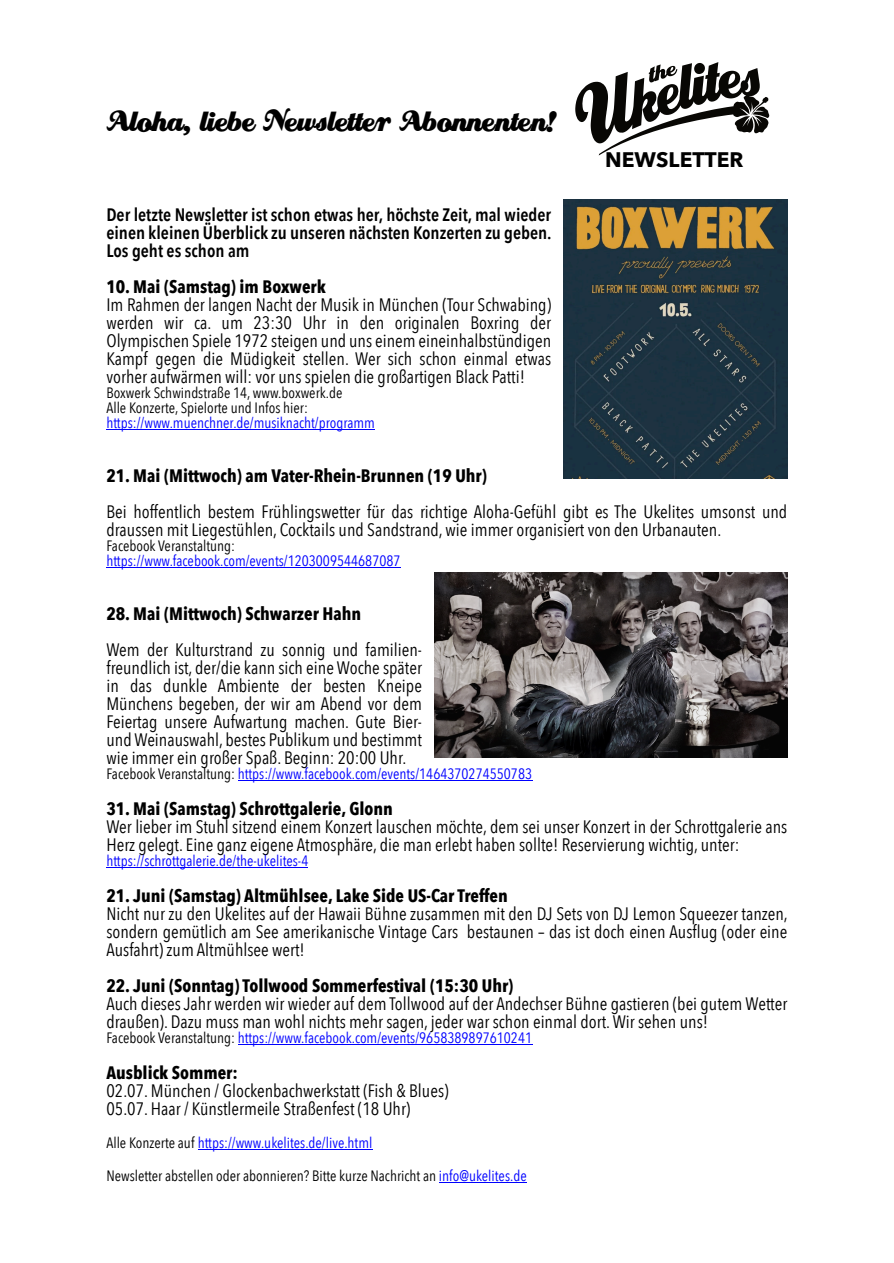
<style>
.page{position:relative;width:894px;height:1263px;background:#fff}
.page>*{position:absolute;margin:0;border:0;box-sizing:border-box;transform-origin:0 0}
.t1{font:35.7px "Creampuff";color:#000;scale:.76 1}
.t2{font:700 21px "Avenir Next";color:#000}
.t3{font:18px "Avenir Next Condensed";color:#000}
.t4{font:700 18px "Avenir Next Condensed";color:#000}
.t5{font:600 18px "Avenir Next Condensed";color:#000}
.t6{font:15px "Avenir Next Condensed";color:#00f}
.t7{font:15px "Avenir Next Condensed";color:#000}
.s1{color:#000}
.s2{color:#00f}
</style>
<div class="page">
<hr style="left:106px;top:429px;width:268px;height:1px;background:#00f">
<hr style="left:106px;top:567px;width:294px;height:1px;background:#00f">
<hr style="left:238px;top:780px;width:294px;height:1px;background:#00f">
<hr style="left:106px;top:867px;width:202px;height:1px;background:#00f">
<hr style="left:238px;top:1044px;width:294px;height:1px;background:#00f">
<hr style="left:198px;top:1149px;width:174px;height:1px;background:#00f">
<hr style="left:439px;top:1182px;width:87px;height:1px;background:#00f">
<svg style="left:575px;top:62px;width:194px;height:93px"></svg>
<img style="left:563px;top:199px;width:224px;height:279px">
<img style="left:434px;top:573px;width:353px;height:184px">
<p class="t1" style="left:106px;top:108px;width:594px">Aloha, liebe Newsletter Abonnenten!</p>
<p class="t2" style="left:605px;top:146px;width:140px">NEWSLETTER</p>
<p class="t5" style="left:106px;top:203px;width:446px">Der letzte Newsletter ist schon etwas her, höchste Zeit, mal wieder</p>
<p class="t5" style="left:106px;top:221px;width:446px">einen kleinen Überblick zu unseren nächsten Konzerten zu geben.</p>
<p class="t5" style="left:106px;top:239px;width:144px">Los geht es schon am</p>
<p class="t4" style="left:106px;top:275px;width:221px">10. Mai (Samstag) im Boxwerk</p>
<p class="t3" style="left:106px;top:293px;width:446px">Im Rahmen der langen Nacht der Musik in München (Tour Schwabing)</p>
<p class="t3" style="left:106px;top:311px;width:446px">werden wir ca. um 23:30 Uhr in den originalen Boxring der</p>
<p class="t3" style="left:106px;top:329px;width:446px">Olympischen Spiele 1972 steigen und uns einem eineinhalbstündigen</p>
<p class="t3" style="left:106px;top:347px;width:446px">Kampf gegen die Müdigkeit stellen. Wer sich schon einmal etwas</p>
<p class="t3" style="left:106px;top:365px;width:420px">vorher aufwärmen will: vor uns spielen die großartigen Black Patti!</p>
<p class="t7" style="left:106px;top:383px;width:237px">Boxwerk Schwindstraße 14, www.boxwerk.de</p>
<p class="t7" style="left:106px;top:398px;width:203px">Alle Konzerte, Spielorte und Infos hier:</p>
<p class="t6" style="left:106px;top:413px;width:270px">https://www.muenchner.de/musiknacht/programm</p>
<p class="t4" style="left:106px;top:464px;width:382px">21. Mai (Mittwoch) am Vater-Rhein-Brunnen (19 Uhr)</p>
<p class="t3" style="left:106px;top:500px;width:682px">Bei hoffentlich bestem Frühlingswetter für das richtige Aloha-Gefühl gibt es The Ukelites umsonst und</p>
<p class="t3" style="left:106px;top:518px;width:616px">draussen mit Liegestühlen, Cocktails und Sandstrand, wie immer organisiert von den Urbanauten.</p>
<p class="t7" style="left:106px;top:536px;width:130px">Facebook Veranstaltung:</p>
<p class="t6" style="left:106px;top:551px;width:295px">https://www.facebook.com/events/1203009544687087</p>
<p class="t4" style="left:106px;top:602px;width:256px">28. Mai (Mittwoch) Schwarzer Hahn</p>
<p class="t3" style="left:106px;top:638px;width:317px">Wem der Kulturstrand zu sonnig und familien-</p>
<p class="t3" style="left:106px;top:656px;width:317px">freundlich ist, der/die kann sich eine Woche später</p>
<p class="t3" style="left:106px;top:674px;width:317px">in das dunkle Ambiente der besten Kneipe</p>
<p class="t3" style="left:106px;top:692px;width:317px">Münchens begeben, der wir am Abend vor dem</p>
<p class="t3" style="left:106px;top:710px;width:317px">Feiertag unsere Aufwartung machen. Gute Bier-</p>
<p class="t3" style="left:106px;top:728px;width:317px">und Weinauswahl, bestes Publikum und bestimmt</p>
<p class="t3" style="left:106px;top:746px;width:301px">wie immer ein großer Spaß. Beginn: 20:00 Uhr.</p>
<p class="t6" style="left:106px;top:764px;width:427px"><span class="s1">Facebook Veranstaltung:</span> https://www.facebook.com/events/1464370274550783</p>
<p class="t4" style="left:106px;top:797px;width:288px">31. Mai (Samstag) Schrottgalerie, Glonn</p>
<p class="t3" style="left:106px;top:815px;width:682px">Wer lieber im Stuhl sitzend einem Konzert lauschen möchte, dem sei unser Konzert in der Schrottgalerie ans</p>
<p class="t3" style="left:106px;top:833px;width:634px">Herz gelegt. Eine ganz eigene Atmosphäre, die man erlebt haben sollte! Reservierung wichtig, unter:</p>
<p class="t6" style="left:106px;top:851px;width:203px">https://schrottgalerie.de/the-ukelites-4</p>
<p class="t4" style="left:106px;top:884px;width:403px">21. Juni (Samstag) Altmühlsee, Lake Side US-Car Treffen</p>
<p class="t3" style="left:106px;top:902px;width:682px">Nicht nur zu den Ukelites auf der Hawaii Bühne zusammen mit den DJ Sets von DJ Lemon Squeezer tanzen,</p>
<p class="t3" style="left:106px;top:920px;width:682px">sondern gemütlich am See amerikanische Vintage Cars bestaunen – das ist doch einen Ausflug (oder eine</p>
<p class="t3" style="left:106px;top:938px;width:200px">Ausfahrt) zum Altmühlsee wert!</p>
<p class="t4" style="left:106px;top:974px;width:408px">22. Juni (Sonntag) Tollwood Sommerfestival (15:30 Uhr)</p>
<p class="t3" style="left:106px;top:992px;width:682px">Auch dieses Jahr werden wir wieder auf dem Tollwood auf der Andechser Bühne gastieren (bei gutem Wetter</p>
<p class="t3" style="left:106px;top:1010px;width:603px">draußen). Dazu muss man wohl nichts mehr sagen, jeder war schon einmal dort. Wir sehen uns!</p>
<p class="t6" style="left:106px;top:1028px;width:427px"><span class="s1">Facebook Veranstaltung:</span> https://www.facebook.com/events/9658389897610241</p>
<p class="t4" style="left:106px;top:1061px;width:133px">Ausblick Sommer:</p>
<p class="t3" style="left:106px;top:1079px;width:343px">02.07. München / Glockenbachwerkstatt (Fish &amp; Blues)</p>
<p class="t3" style="left:106px;top:1097px;width:305px">05.07. Haar / Künstlermeile Straßenfest (18 Uhr)</p>
<p class="t6" style="left:106px;top:1133px;width:267px"><span class="s1">Alle Konzerte auf</span> https://www.ukelites.de/live.html</p>
<p class="t7" style="left:106px;top:1166px;width:421px">Newsletter abstellen oder abonnieren? Bitte kurze Nachricht an <span class="s2">info@ukelites.de</span></p>
</div>
